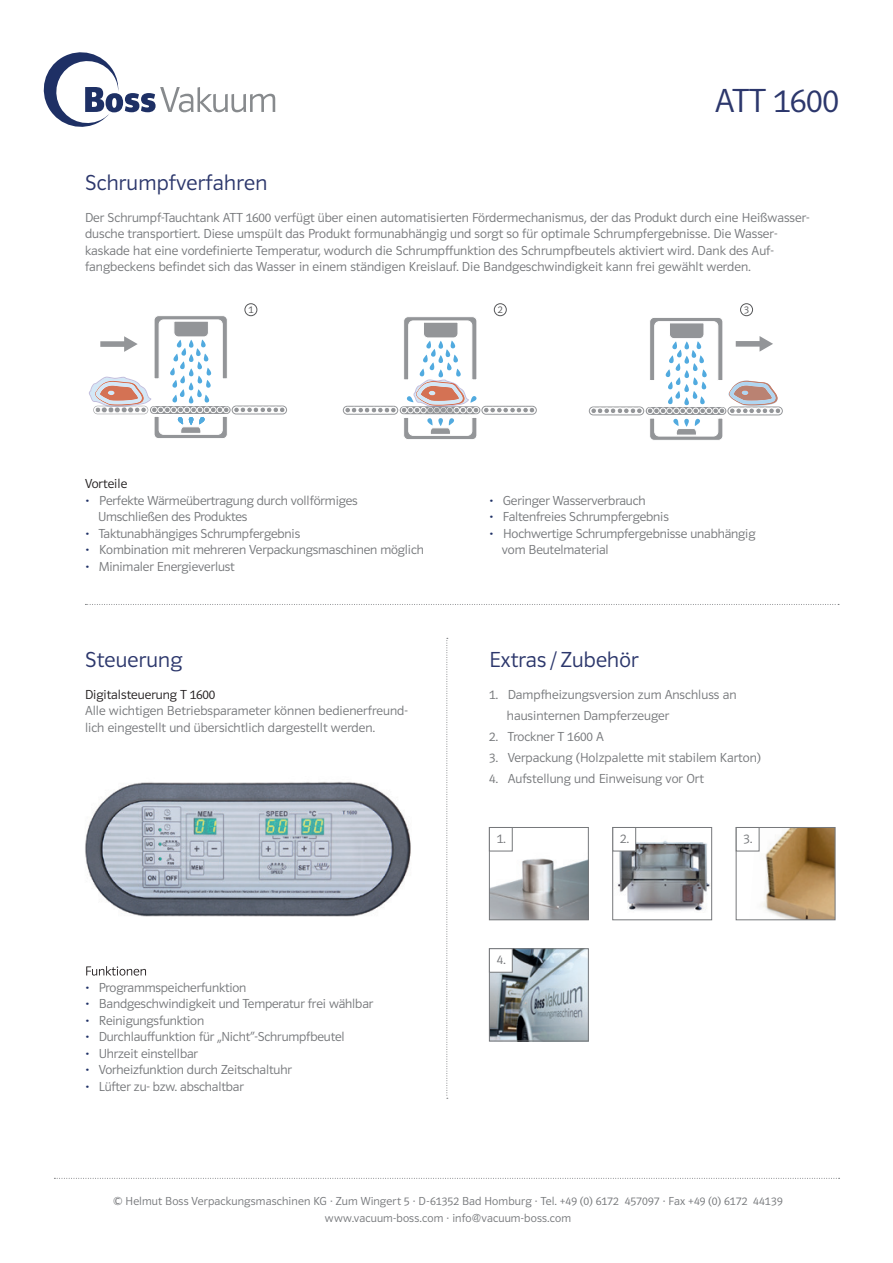
<style>
.page{position:relative;width:893px;height:1263px;background:#fff}
.page>*{position:absolute;margin:0;border:0;box-sizing:border-box;transform-origin:0 0}
.t1{font:34.5px "Polo 11 Leicht";color:#2c376c}
.t2{font:22.5px "Polo 11 Leicht";letter-spacing:.01em;color:#2c376c}
.t3{font:13.5px/16.5px "Polo 11 Leicht";color:#76787b}
.t4{font:13.5px "Polo 11 Leicht";color:#231f20}
.t5{font:12px/16.5px "Polo 11 Leicht";letter-spacing:.01em;color:#76787b;text-align:center}
.t6{font:10.5px "Polo 11 Leicht";color:#57585a}
.s1{color:#1e3066}
</style>
<div class="page">
<svg style="left:85px;top:604px;width:754px;height:1px"></svg>
<svg style="left:44px;top:52px;width:231px;height:75px"></svg>
<div style="left:232px;top:406px;width:55px;height:8px;border:1px solid #939598;border-radius:4px"></div>
<svg style="left:89px;top:315px;width:196px;height:123px"></svg>
<div style="left:245px;top:303px;width:12px;height:13px;border:1px solid #57585a;border-radius:50%"></div>
<div style="left:343px;top:406px;width:55px;height:8px;border:1px solid #939598;border-radius:4px"></div>
<div style="left:482px;top:406px;width:55px;height:8px;border:1px solid #939598;border-radius:4px"></div>
<svg style="left:345px;top:316px;width:190px;height:123px"></svg>
<div style="left:494px;top:303px;width:12px;height:13px;border:1px solid #57585a;border-radius:50%"></div>
<div style="left:589px;top:407px;width:55px;height:8px;border:1px solid #939598;border-radius:4px"></div>
<div style="left:728px;top:407px;width:55px;height:8px;border:1px solid #939598;border-radius:4px"></div>
<svg style="left:591px;top:318px;width:190px;height:122px"></svg>
<div style="left:740px;top:303px;width:13px;height:13px;border:1px solid #57585a;border-radius:50%"></div>
<svg style="left:446px;top:638px;width:2px;height:461px"></svg>
<svg style="left:54px;top:1178px;width:786px;height:1px"></svg>
<img style="left:614px;top:829px;width:96px;height:82px">
<div style="left:612px;top:827px;width:100px;height:93px;border:1px solid #76787b"></div>
<div style="left:612px;top:827px;width:24px;height:24px;background:#fff;border:1px solid #76787b"></div>
<img style="left:491px;top:950px;width:96px;height:89px">
<div style="left:489px;top:948px;width:100px;height:93px;border:1px solid #76787b"></div>
<div style="left:489px;top:948px;width:24px;height:24px;background:#fff;border:1px solid #76787b"></div>
<img style="left:749px;top:829px;width:84px;height:89px">
<div style="left:736px;top:827px;width:99px;height:93px;border:1px solid #76787b"></div>
<div style="left:736px;top:827px;width:23px;height:24px;background:#fff;border:1px solid #76787b"></div>
<img style="left:491px;top:851px;width:96px;height:67px">
<div style="left:489px;top:827px;width:100px;height:93px;border:1px solid #76787b"></div>
<div style="left:489px;top:827px;width:24px;height:24px;background:#fff;border:1px solid #76787b"></div>
<img style="left:85px;top:782px;width:326px;height:135px">
<img style="left:86px;top:966px;width:60px;height:10px">
<h2 class="t2" style="left:85px;top:171px;width:184px">Schrumpfverfahren</h2>
<h1 class="t1" style="left:715px;top:82px;width:125px">ATT 1600</h1>
<p class="t3" style="left:85px;top:209px;width:726px">Der Schrumpf-Tauchtank ATT 1600 verfügt über einen automatisierten Fördermechanismus, der das Produkt durch eine Heißwasser&shy;dusche transportiert. Diese umspült das Produkt formunabhängig und sorgt so für optimale Schrumpfergebnisse. Die Wasser&shy;kaskade hat eine vordefinierte Temperatur, wodurch die Schrumpffunktion des Schrumpfbeutels aktiviert wird. Dank des Auf&shy;fangbeckens befindet sich das Wasser in einem ständigen Kreislauf. Die Bandgeschwindigkeit kann frei gewählt werden.</p>
<p class="t6" style="left:248px;top:304px;width:6px">1</p>
<p class="t6" style="left:498px;top:304px;width:6px">2</p>
<p class="t6" style="left:744px;top:304px;width:6px">3</p>
<p class="t4" style="left:85px;top:476px;width:44px">Vorteile</p>
<p class="t3" style="left:98px;top:492px;width:261px;text-indent:-13px"><span class="s1">•</span> Perfekte Wärmeübertragung durch vollförmiges<br>Umschließen des Produktes</p>
<p class="t3" style="left:85px;top:525px;width:217px"><span class="s1">•</span> Taktunabhängiges Schrumpfergebnis</p>
<p class="t3" style="left:85px;top:541px;width:340px"><span class="s1">•</span> Kombination mit mehreren Verpackungsmaschinen möglich</p>
<p class="t3" style="left:85px;top:558px;width:151px"><span class="s1">•</span> Minimaler Energieverlust</p>
<h2 class="t2" style="left:85px;top:648px;width:99px">Steuerung</h2>
<p class="t4" style="left:85px;top:687px;width:132px">Digitalsteuerung T 1600</p>
<p class="t3" style="left:85px;top:702px;width:324px">Alle wichtigen Betriebsparameter können bedienerfreund&shy;lich eingestellt und übersichtlich dargestellt werden.</p>
<p class="t3" style="left:85px;top:979px;width:163px"><span class="s1">•</span> Programmspeicherfunktion</p>
<p class="t3" style="left:85px;top:996px;width:290px"><span class="s1">•</span> Bandgeschwindigkeit und Temperatur frei wählbar</p>
<p class="t3" style="left:85px;top:1012px;width:121px"><span class="s1">•</span> Reinigungsfunktion</p>
<p class="t3" style="left:85px;top:1029px;width:261px"><span class="s1">•</span> Durchlauffunktion für „Nicht“-Schrumpfbeutel</p>
<p class="t3" style="left:85px;top:1045px;width:115px"><span class="s1">•</span> Uhrzeit einstellbar</p>
<p class="t3" style="left:85px;top:1062px;width:208px"><span class="s1">•</span> Vorheizfunktion durch Zeitschaltuhr</p>
<p class="t3" style="left:85px;top:1078px;width:160px"><span class="s1">•</span> Lüfter zu- bzw. abschaltbar</p>
<p class="t3" style="left:489px;top:492px;width:158px"><span class="s1">•</span> Geringer Wasserverbrauch</p>
<p class="t3" style="left:489px;top:509px;width:181px"><span class="s1">•</span> Faltenfreies Schrumpfergebnis</p>
<p class="t3" style="left:502px;top:525px;width:255px;text-indent:-13px"><span class="s1">•</span> Hochwertige Schrumpfergebnisse unabhängig vom Beutelmaterial</p>
<h2 class="t2" style="left:489px;top:648px;width:151px">Extras / Zubehör</h2>
<p class="t3" style="left:507px;top:684px;width:231px;line-height:21px;text-indent:-18px">1. Dampfheizungsversion zum Anschluss an hausinternen Dampferzeuger</p>
<p class="t3" style="left:489px;top:728px;width:116px">2. Trockner T 1600 A</p>
<p class="t3" style="left:489px;top:749px;width:274px">3. Verpackung (Holzpalette mit stabilem Karton)</p>
<p class="t3" style="left:489px;top:770px;width:216px">4. Aufstellung und Einweisung vor Ort</p>
<p class="t3" style="left:497px;top:830px;width:11px">1.</p>
<p class="t3" style="left:744px;top:830px;width:11px">3.</p>
<p class="t3" style="left:620px;top:830px;width:11px">2.</p>
<p class="t3" style="left:497px;top:951px;width:11px">4.</p>
<p class="t5" style="left:113px;top:1193px;width:671px">© Helmut Boss Verpackungsmaschinen KG · Zum Wingert 5 · D-61352 Bad Homburg · Tel. +49 (0) 6172 457097 · Fax +49 (0) 6172 44139 www.vacuum-boss.com · info@vacuum-boss.com</p>
</div>
